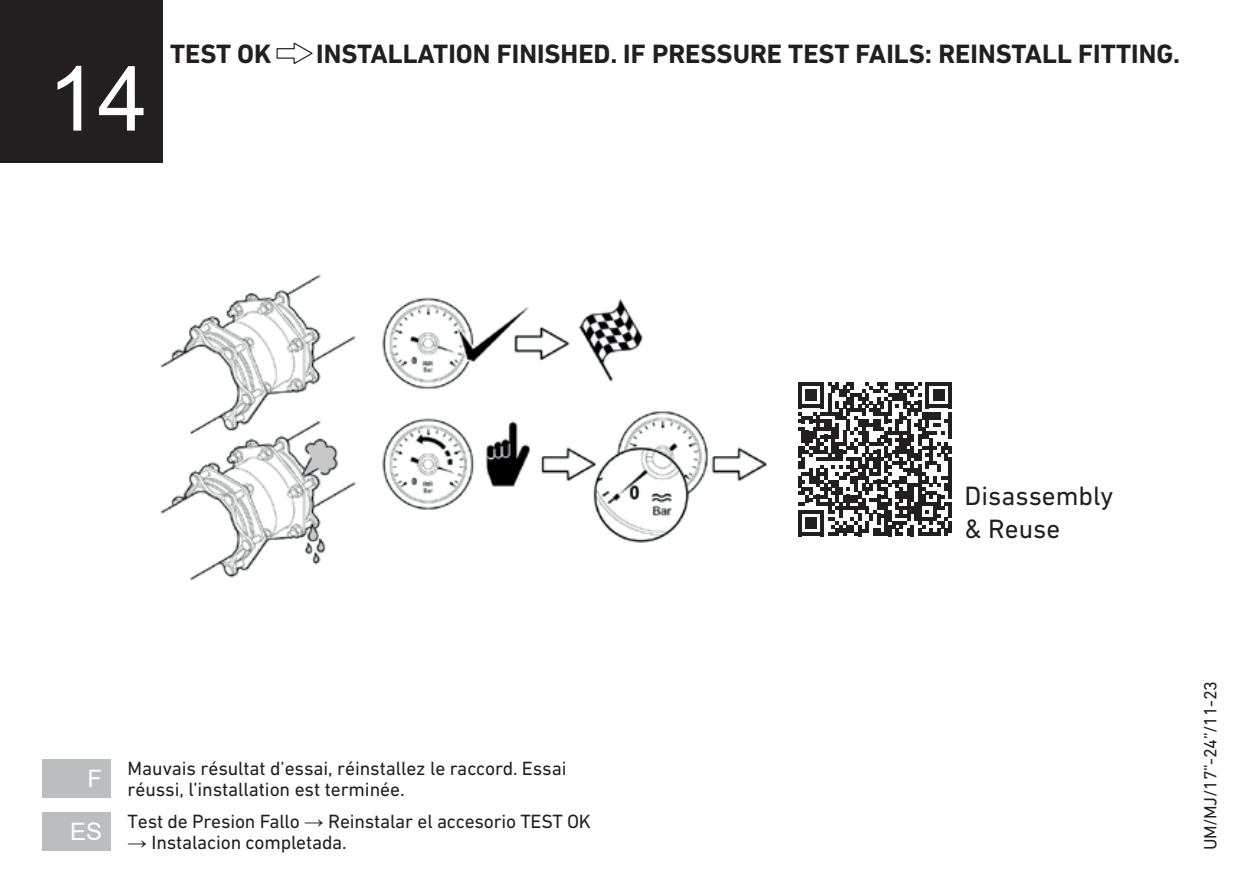
<style>
.page{position:relative;width:1259px;height:893px;background:#fff}
.page>*{position:absolute;margin:0;border:0;box-sizing:border-box;transform-origin:0 0}
.t1{font:90px "Arial";color:#fff}
.t2{font:700 27px "DIN Next W1 G";color:#231f20}
.t3{font:27px/32.4px "DIN Next W1 G";color:#231f20}
.t4{font:24px "Arial";color:#fff}
.t5{font:19.5px/21px "DIN Next W1 G";letter-spacing:-.01em;color:#231f20}
.t6{font:18px "DIN Next W1 G";letter-spacing:-.02em;color:#231f20}
.t7{font:700 16.8px "Arial Narrow";color:#231f20}
.s1{font-family:"Arial";font-weight:700}
</style>
<div class="page">
<div style="left:0;top:0;width:162px;height:162px;background:#231f20"></div>
<div style="left:43px;top:759px;width:68px;height:39px;background:#bcbdc0"></div>
<div style="left:43px;top:812px;width:68px;height:38px;background:#bcbdc0"></div>
<svg style="left:276px;top:42px;width:37px;height:23px"></svg>
<img style="left:160px;top:274px;width:607px;height:307px">
<svg style="left:798px;top:382px;width:154px;height:154px"></svg>
<hr style="left:948px;top:457px;width:4px;height:42px;background:#231f20">
<hr style="left:948px;top:502px;width:4px;height:15px;background:#231f20">
<hr style="left:948px;top:521px;width:4px;height:11px;background:#231f20">
<h1 class="t1" style="left:48px;top:37px;width:102px">14</h1>
<h2 class="t2" style="left:170px;top:38px;width:103px">TEST OK</h2>
<h2 class="t2" style="left:316px;top:38px;width:865px">INSTALLATION FINISHED. IF PRESSURE TEST FAILS: REINSTALL FITTING.</h2>
<p class="t7" style="left:321px;top:40px;width:17px">18</p>
<p class="t4" style="left:87px;top:762px;width:16px">F</p>
<p class="t4" style="left:70px;top:815px;width:34px">ES</p>
<p class="t5" style="left:128px;top:758px;width:440px">Mauvais résultat d’essai, réinstallez le raccord. Essai réussi, l’installation est terminée.</p>
<p class="t5" style="left:128px;top:811px;width:465px">Test de Presion Fallo <span class="s1">→</span> Reinstalar el accesorio TEST OK</p>
<p class="t5" style="left:128px;top:832px;width:221px"><span class="s1">→</span> Instalacion completada.</p>
<h2 class="t3" style="left:964px;top:480px;width:150px">Disassembly &amp; Reuse</h2>
<p class="t6" style="left:1200px;top:850px;width:171px;rotate:-90deg">UM/MJ/17”-24”/11-23</p>
</div>
